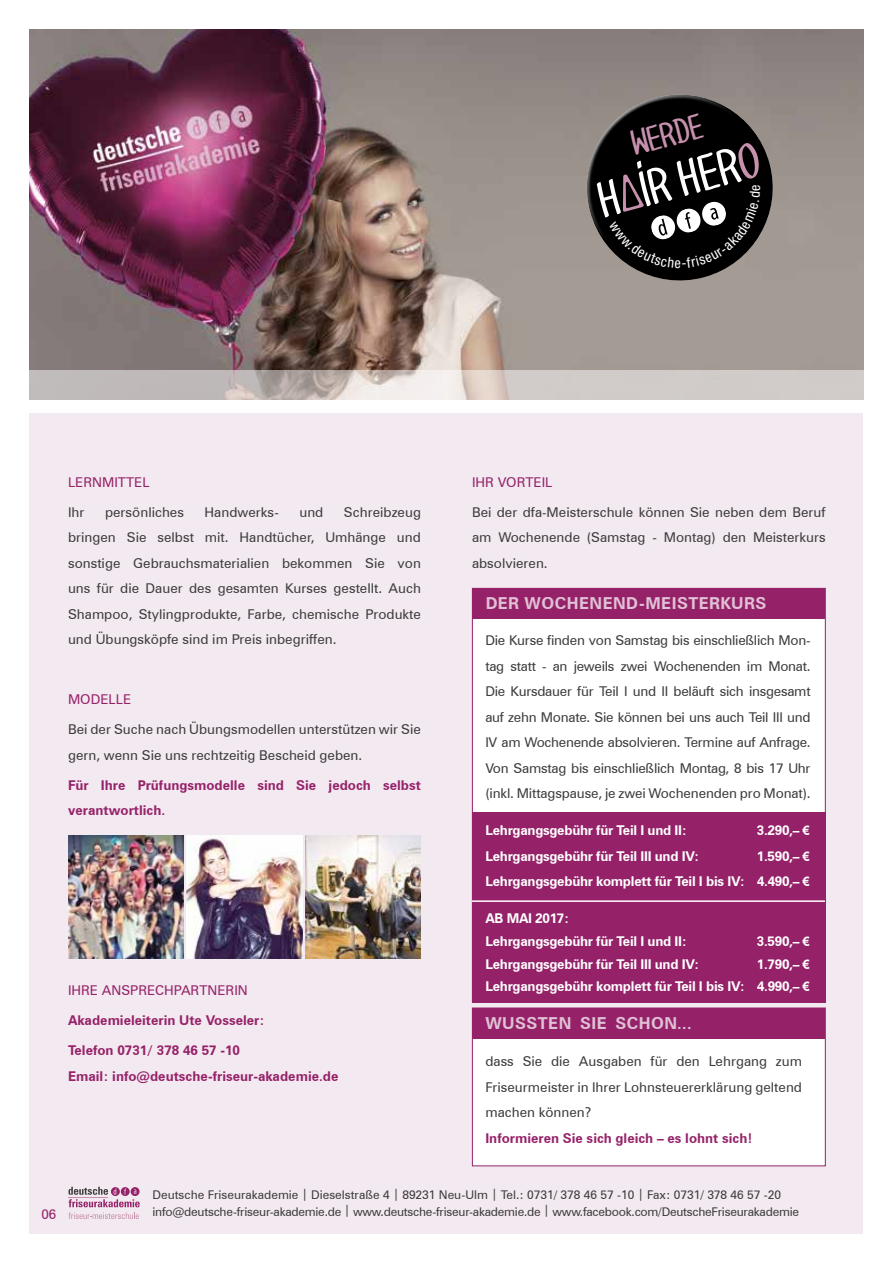
<style>
.page{position:relative;width:893px;height:1263px;background:#fff}
.page>*{position:absolute;margin:0;border:0;box-sizing:border-box;transform-origin:0 0}
.t1{font:58.2px "BIO HAND CRE";color:#fff}
.t2{font:40.5px "BIO HAND CRE";color:#c791ae}
.t3{font:700 16.5px "Zurich BT";letter-spacing:.03em;color:#f3e9f0}
.t4{font:condensed 14.25px "Helvetica Neue LT Std";color:#fff}
.t5{font:13.5px/25.5px "Zurich BT";color:#3c3c3b;text-align:justify}
.t6{font:700 13.5px/22.5px "Zurich BT";letter-spacing:-.02em;color:#fff;text-align:right}
.t7{font:700 13.5px/25.5px "Zurich BT";color:#952269}
.t8{font:13.5px "Zurich BT";color:#952269}
.t9{font:12px "Zurich BT";letter-spacing:-.02em;color:#3c3c3b}
.t10{font:12px "Zurich BT";color:#3c3c3b}
.s1{color:#c791ae}
</style>
<div class="page">
<div style="left:30px;top:31px;width:833px;height:1202px;background:#f3e9f0"></div>
<img style="left:30px;top:30px;width:833px;height:340px">
<img style="left:68px;top:835px;width:115px;height:124px">
<img style="left:187px;top:835px;width:115px;height:124px">
<img style="left:306px;top:835px;width:115px;height:124px">
<div style="left:472px;top:1008px;width:354px;height:158px;background:#fff;border:1px solid #952269"></div>
<div style="left:472px;top:1008px;width:353px;height:30px;background:#952269"></div>
<svg style="left:68px;top:1187px;width:72px;height:32px"></svg>
<div style="left:472px;top:588px;width:354px;height:414px;background:#fff;border:1px solid #952269"></div>
<div style="left:472px;top:588px;width:353px;height:31px;background:#952269"></div>
<div style="left:472px;top:812px;width:354px;height:190px;background:#952269"></div>
<div style="left:0;top:400px;width:893px;height:13px;background:#fff"></div>
<svg style="left:29px;top:370px;width:835px;height:30px;background:#cdc6c3"></svg>
<hr style="left:472px;top:900px;width:353px;height:2px;background:#fff">
<svg style="left:566px;top:74px;width:228px;height:228px;background:#514d4a"></svg>
<h2 class="t2" style="left:626px;top:119px;width:75px;rotate:-15deg">werde</h2>
<h1 class="t1" style="left:591px;top:166px;width:167px;rotate:-15deg">h ir her<span class="s1">o</span></h1>
<p class="t4" style="left:747px;top:191px;width:8px;rotate:-90deg">e</p>
<p class="t8" style="left:68px;top:473px;width:83px">LERNMITTEL</p>
<p class="t5" style="left:68px;top:499px;width:18px">Ihr</p>
<p class="t5" style="left:105px;top:499px;width:80px">persönliches</p>
<p class="t5" style="left:205px;top:499px;width:76px">Handwerks-</p>
<p class="t5" style="left:299px;top:499px;width:26px">und</p>
<p class="t5" style="left:68px;top:499px;width:354px;text-indent:276px">Schreibzeug bringen Sie selbst mit. Handtücher, Umhänge und sonstige Gebrauchsmaterialien bekommen Sie von uns für die Dauer des gesamten Kurses gestellt. Auch Shampoo, Stylingprodukte, Farbe, chemische Produkte und Übungsköpfe sind im Preis inbegriffen.</p>
<p class="t8" style="left:68px;top:691px;width:65px">MODELLE</p>
<p class="t5" style="left:68px;top:716px;width:354px">Bei der Suche nach Übungsmodellen unterstützen wir Sie gern, wenn Sie uns rechtzeitig Bescheid geben.</p>
<p class="t7" style="left:68px;top:772px;width:354px">Für Ihre Prüfungsmodelle sind Sie jedoch selbst verantwortlich.</p>
<p class="t8" style="left:472px;top:473px;width:82px">IHR VORTEIL</p>
<p class="t5" style="left:472px;top:499px;width:355px">Bei der dfa-Meisterschule können Sie neben dem Beruf am Wochenende (Samstag - Montag) den Meisterkurs absolvieren.</p>
<p class="t3" style="left:485px;top:593px;width:283px">DER WOCHENEND-MEISTERKURS</p>
<p class="t5" style="left:485px;top:628px;width:327px">Die Kurse finden von Samstag bis einschließlich Mon&shy;tag statt - an jeweils zwei Wochenenden im Monat.<br>Die Kursdauer für Teil I und II beläuft sich insgesamt auf zehn Monate. Sie können bei uns auch Teil III und IV am Wochenende absolvieren. Termine auf Anfrage.<br>Von Samstag bis einschließlich Montag, 8 bis 17 Uhr (inkl. Mittagspause, je zwei Wochenenden pro Monat).</p>
<p class="t6" style="left:485px;top:819px;width:203px">Lehrgangsgebühr für Teil I und II:</p>
<p class="t6" style="left:757px;top:819px;width:54px">3.290,– €</p>
<p class="t6" style="left:485px;top:844px;width:215px">Lehrgangsgebühr für Teil III und IV:</p>
<p class="t6" style="left:485px;top:843px;width:325px;line-height:25.5px">1.590,– €<br>Lehrgangsgebühr komplett für Teil I bis IV: 4.490,– €</p>
<p class="t6" style="left:485px;top:907px;width:203px;text-align:left">AB MAI 2017:<br>Lehrgangsgebühr für Teil I und II:</p>
<p class="t6" style="left:757px;top:930px;width:54px">3.590,– €</p>
<p class="t6" style="left:485px;top:952px;width:215px">Lehrgangsgebühr für Teil III und IV:</p>
<p class="t6" style="left:485px;top:952px;width:325px">1.790,– €<br>Lehrgangsgebühr komplett für Teil I bis IV: 4.990,– €</p>
<p class="t8" style="left:68px;top:982px;width:181px">IHRE ANSPRECHPARTNERIN</p>
<p class="t7" style="left:68px;top:1007px;width:198px">Akademieleiterin Ute Vosseler:</p>
<p class="t7" style="left:68px;top:1037px;width:272px">Telefon 0731/ 378 46 57 -10<br>Email: info@deutsche-friseur-akademie.de</p>
<p class="t5" style="left:485px;top:1048px;width:318px">dass Sie die Ausgaben für den Lehrgang zum Friseurmeister in Ihrer Lohnsteuererklärung geltend machen können?</p>
<p class="t7" style="left:485px;top:1125px;width:269px">Informieren Sie sich gleich – es lohnt sich!</p>
<p class="t3" style="left:485px;top:1013px;width:208px">WUSSTEN SIE SCHON...</p>
<p class="t10" style="left:153px;top:1188px;width:630px">Deutsche Friseurakademie | Dieselstraße 4 | 89231 Neu-Ulm | Tel.: 0731/ 378 46 57 -10 | Fax: 0731/ 378 46 57 -20</p>
<p class="t8" style="left:41px;top:1206px;width:16px">06</p>
<p class="t9" style="left:153px;top:1204px;width:648px">info@deutsche-friseur-akademie.de | www.deutsche-friseur-akademie.de | www.facebook.com/DeutscheFriseurakademie</p>
</div>
